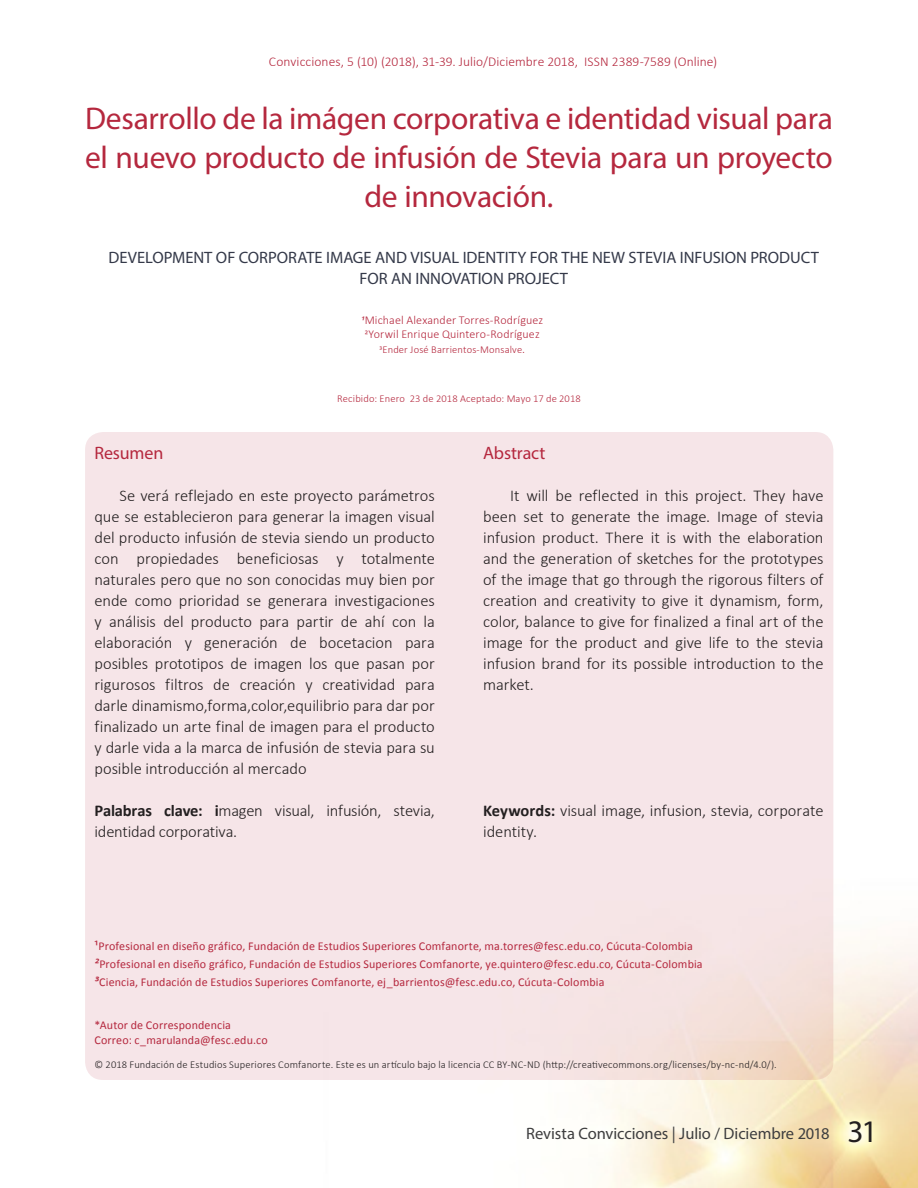
<style>
.page{position:relative;width:918px;height:1188px;background:#fff}
.page>*{position:absolute;margin:0;border:0;box-sizing:border-box;transform-origin:0 0}
.titulo{font:31.5px/39px "Myriad Pro";letter-spacing:-.01em;color:#b5283e;text-align:center}
.sub{font:18px "Myriad Pro";letter-spacing:-.01em;color:#b5283e}
.t1{font:300 16.5px/21px "Calibri";letter-spacing:-.005em;color:#231f20;text-align:justify}
.Sub2{font:16.5px/21px "Myriad Pro";color:#343949;text-align:center}
.t2{font:16.5px "Myriad Pro";letter-spacing:-.005em;color:#3e3e3f}
.Sub2-2{font:300 13.5px "Calibri";letter-spacing:.005em;color:#b5283e}
.Sub2-3{font:12px "Calibri";letter-spacing:.01em;color:#b5283e}
.autor{font:300 12px "Calibri";letter-spacing:.01em;color:#b5283e}
.Sub2-4{font:300 10.5px "Calibri";letter-spacing:.015em;color:#231f20}
.Sub2-5{font:300 10.5px "Calibri";letter-spacing:.015em;color:#b5283e}
.autor-2{font:300 10.5px "Calibri";letter-spacing:.015em;color:#b5283e}
.s1{font-weight:400;font-style:italic}
.s2{font-size:12px}
.s3{font-weight:700}
.s4{font-size:15px}
.s5{font-style:italic;font-size:15px}
.s6{font-size:31.5px;color:#231f20}
</style>
<div class="page">
<img style="left:85px;top:432px;width:833px;height:756px">
<div style="left:85px;top:432px;width:748px;height:648px;background:#f6e5e8;border-radius:18px"></div>
<p class="Sub2-2" style="left:269px;top:54px;width:450px">Convicciones, 5 (10) (2018), 31-39. Julio/Diciembre 2018, ISSN 2389-7589 (Online)</p>
<p class="titulo" style="left:85px;top:99px;width:749px">Desarrollo de la imágen corporativa e identidad visual para el nuevo producto de infusión de Stevia para un proyecto de innovación.</p>
<p class="Sub2" style="left:109px;top:247px;width:712px">DEVELOPMENT OF CORPORATE IMAGE AND VISUAL IDENTITY FOR THE NEW STEVIA INFUSION PRODUCT<br>FOR AN INNOVATION PROJECT</p>
<p class="autor" style="left:361px;top:312px;width:183px"><span class="s1">1</span>Michael Alexander Torres-Rodríguez</p>
<p class="autor" style="left:365px;top:327px;width:176px">2Yorwil Enrique Quintero-Rodríguez</p>
<p class="autor-2" style="left:379px;top:343px;width:147px">3Ender José Barrientos-Monsalve<span class="s2">.</span></p>
<p class="Sub2-5" style="left:337px;top:392px;width:245px">Recibido: Enero 23 de 2018 Aceptado: Mayo 17 de 2018</p>
<p class="sub" style="left:94px;top:442px;width:70px">Resumen</p>
<p class="t1" style="left:94px;top:485px;width:342px;text-indent:25px">Se verá reflejado en este proyecto parámetros que se establecieron para generar la imagen visual del producto infusión de stevia siendo un producto con propiedades beneficiosas y totalmente naturales pero que no son conocidas muy bien por ende como prioridad se generara investigaciones y análisis del producto para partir de ahí con la elaboración y generación de bocetacion para posibles prototipos de imagen los que pasan por rigurosos filtros de creación y creatividad para darle dinamismo,forma,color,equilibrio para dar por finalizado un arte final de imagen para el producto y darle vida a la marca de infusión de stevia para su posible introducción al mercado</p>
<p class="t1" style="left:94px;top:800px;width:342px"><span class="s3">Palabras clave: i</span>magen visual, infusión, stevia, identidad corporativa.</p>
<p class="sub" style="left:483px;top:442px;width:64px">Abstract</p>
<p class="t1" style="left:483px;top:485px;width:342px;text-indent:27px">It will be reflected in this project. They have been set to generate the image. Image of stevia infusion product. There it is with the elaboration and the generation of sketches for the prototypes of the image that go through the rigorous filters of creation and creativity to give it dynamism, form, color, balance to give for finalized a final art of the image for the product and give life to the stevia infusion brand for its possible introduction to the market.</p>
<p class="t1" style="left:483px;top:800px;width:342px"><span class="s3">Keywords:</span> visual image, infusion, stevia, corporate identity.</p>
<p class="Sub2-3" style="left:94px;top:939px;width:600px"><span class="s4">1</span>Profesional en diseño gráfico, Fundación de Estudios Superiores Comfanorte, ma.torres@fesc.edu.co, Cúcuta-Colombia</p>
<p class="Sub2-3" style="left:94px;top:957px;width:610px"><span class="s5">2</span>Profesional en diseño gráfico, Fundación de Estudios Superiores Comfanorte, ye.quintero@fesc.edu.co, Cúcuta-Colombia</p>
<p class="Sub2-3" style="left:94px;top:975px;width:511px"><span class="s5">3</span>Ciencia, Fundación de Estudios Superiores Comfanorte, ej_barrientos@fesc.edu.co, Cúcuta-Colombia</p>
<p class="Sub2-3" style="left:94px;top:1018px;width:138px">*Autor de Correspondencia</p>
<p class="Sub2-3" style="left:94px;top:1032px;width:175px">Correo: c_marulanda@fesc.edu.co</p>
<p class="Sub2-4" style="left:94px;top:1058px;width:684px">© 2018 Fundación de Estudios Superiores Comfanorte. Este es un artículo bajo la licencia CC BY-NC-ND (http://creativecommons.org/licenses/by-nc-nd/4.0/).</p>
<p class="t2" style="left:526px;top:1123px;width:353px">Revista Convicciones | Julio / Diciembre 2018 <span class="s6">31</span></p>
</div>
